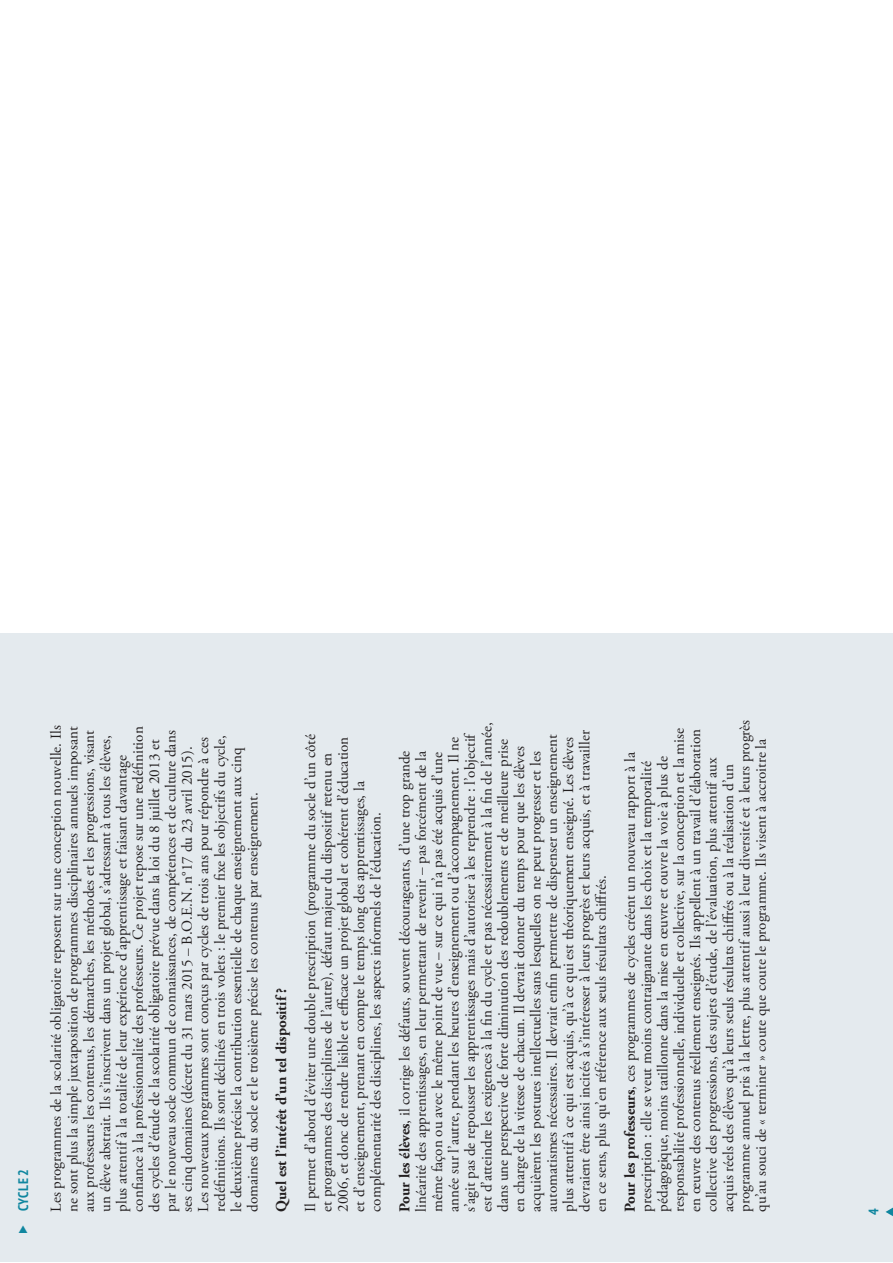
<style>
.page{position:relative;width:893px;height:1263px;background:#fff}
.page>*{position:absolute;margin:0;border:0;box-sizing:border-box;transform-origin:0 0}
.t1{font:15.15px/16.4px "Adobe Garamond Pro";color:#231f20}
.t2{font:700 15.15px "Adobe Garamond Pro";color:#231f20}
.t3{font:700 condensed 13.8px "PT Sans";letter-spacing:.025em;color:#0f869f}
.s1{font-weight:700}
</style>
<div class="page">
<div style="left:0;top:633px;width:893px;height:629px;background:#e4eaee"></div>
<svg style="left:885px;top:1207px;width:8px;height:9px"></svg>
<p class="t3" style="left:16px;top:1211px;width:44px;rotate:-90deg">CYCLE 2</p>
<p class="t1" style="left:49px;top:1212px;width:488px;rotate:-90deg">Les programmes de la scolarité obligatoire reposent sur une conception nouvelle. Ils ne sont plus la simple juxtaposition de programmes disciplinaires annuels imposant</p>
<p class="t1" style="left:82px;top:1212px;width:487px;rotate:-90deg">aux professeurs les contenus, les démarches, les méthodes et les progressions, visant un élève abstrait. Ils s’inscrivent dans un projet global, s’adressant à tous les élèves, plus attentif à la totalité de leur expérience d’apprentissage et faisant davantage confiance à la professionnalité des professeurs. Ce projet repose sur une redéfinition des cycles d’étude de la scolarité obligatoire prévue dans la loi du 8 juillet 2013 et par le nouveau socle commun de connaissances, de compétences et de culture dans ses cinq domaines (décret du 31 mars 2015 – B.O.E.N. n°17 du 23 avril 2015).<br>Les nouveaux programmes sont conçus par cycles de trois ans pour répondre à ces redéfinitions. Ils sont déclinés en trois volets : le premier fixe les objectifs du cycle, le deuxième précise la contribution essentielle de chaque enseignement aux cinq domaines du socle et le troisième précise les contenus par enseignement.</p>
<p class="t2" style="left:275px;top:1212px;width:225px;rotate:-90deg">Quel est l’intérêt d’un tel dispositif ?</p>
<p class="t1" style="left:303px;top:1212px;width:479px;rotate:-90deg">Il permet d’abord d’éviter une double prescription (programme du socle d’un côté et programmes des disciplines de l’autre), défaut majeur du dispositif retenu en 2006, et donc de rendre lisible et efficace un projet global et cohérent d’éducation et d’enseignement, prenant en compte le temps long des apprentissages, la complémentarité des disciplines, les aspects informels de l’éducation.</p>
<p class="t1" style="left:398px;top:1212px;width:491px;rotate:-90deg"><span class="s1">Pour les élèves</span>, il corrige les défauts, souvent décourageants, d’une trop grande linéarité des apprentissages, en leur permettant de revenir – pas forcément de la même façon ou avec le même point de vue – sur ce qui n’a pas été acquis d’une année sur l’autre, pendant les heures d’enseignement ou d’accompagnement. Il ne s’agit pas de repousser les apprentissages mais d’autoriser à les reprendre : l’objectif est d’atteindre les exigences à la fin du cycle et pas nécessairement à la fin de l’année, dans une perspective de forte diminution des redoublements et de meilleure prise en charge de la vitesse de chacun. Il devrait donner du temps pour que les élèves acquièrent les postures intellectuelles sans lesquelles on ne peut progresser et les automatismes nécessaires. Il devrait enfin permettre de dispenser un enseignement plus attentif à ce qui est acquis, qu’à ce qui est théoriquement enseigné. Les élèves devraient être ainsi incités à s’intéresser à leurs progrès et leurs acquis, et à travailler en ce sens, plus qu’en référence aux seuls résultats chiffrés.</p>
<p class="t1" style="left:623px;top:1212px;width:493px;rotate:-90deg"><span class="s1">Pour les professeurs</span>, ces programmes de cycles créent un nouveau rapport à la prescription : elle se veut moins contraignante dans les choix et la temporalité pédagogique, moins tatillonne dans la mise en œuvre et ouvre la voie à plus de responsabilité professionnelle, individuelle et collective, sur la conception et la mise en œuvre des contenus réellement enseignés. Ils appellent à un travail d’élaboration collective des progressions, des sujets d’étude, de l’évaluation, plus attentif aux acquis réels des élèves qu’à leurs seuls résultats chiffrés ou à la réalisation d’un programme annuel pris à la lettre, plus attentif aussi à leur diversité et à leurs progrès qu’au souci de « terminer » coute que coute le programme. Ils visent à accroitre la</p>
<p class="t3" style="left:866px;top:1215px;width:8px;rotate:-90deg">4</p>
</div>
